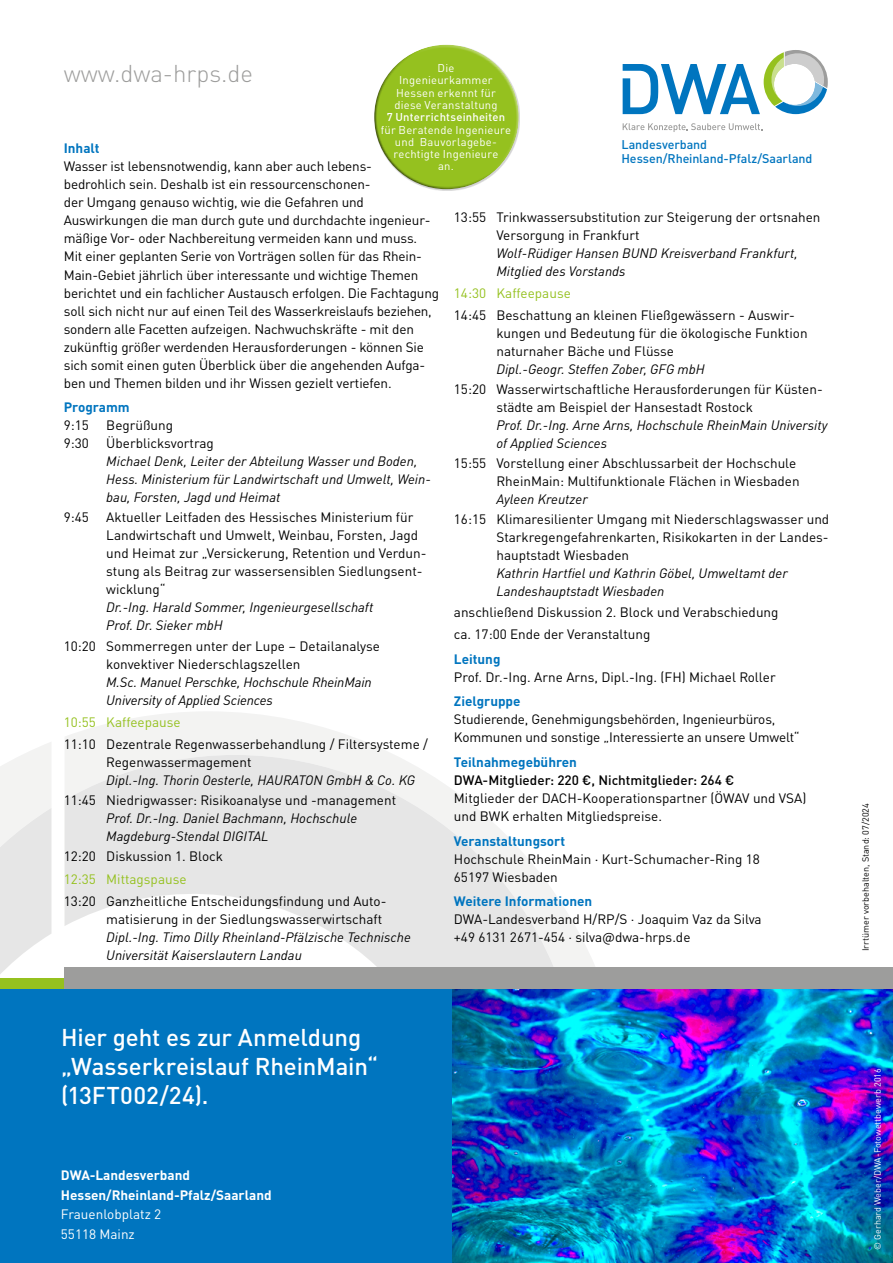
<style>
.page{position:relative;width:893px;height:1263px;background:#fff}
.page>*{position:absolute;margin:0;border:0;box-sizing:border-box;transform-origin:0 0}
.t1{font:500 24px/28.8px "DINOT";letter-spacing:-.005em;color:#fff}
.Datum_Seminar{font:300 24px "DINOT";color:#9d9d9c}
.Programmtitel{font:13.5px/18px "DINOT";color:#000}
.Referenten{font:italic 13.5px/18px "DINOT";color:#000}
.Fließtext{font:13.5px/18px "DINOT";color:#000}
.Zwischenüberschrift{font:700 13.5px "DINOT";color:#0075bf}
.Pause{font:13.5px "DINOT";color:#95c11f}
.t2{font:700 13.5px "DINOT";color:#fff}
.t3{font:13.5px "DINOT";color:#fff}
.Fließtext-2{font:700 13.5px "DINOT";color:#0075bf}
.t4{font:500 12.45px/13.8px "DINOT";letter-spacing:-.01em;color:#0075bf}
.t5{font:11.25px/12.3px "DINOT";letter-spacing:.02em;color:#fff;text-align:center}
.t6{font:500 11.25px "DINOT";letter-spacing:.02em;color:#fff}
.Bildquelle{font:9px "DINOT";color:#fff}
.Bildquelle-2{font:9px "DINOT";color:#000}
.s1{font-weight:500}
</style>
<div class="page">
<svg style="left:623px;top:123px;width:139px;height:9px"></svg>
<svg style="left:623px;top:50px;width:205px;height:64px"></svg>
<svg style="left:0;top:742px;width:65px;height:236px"></svg>
<svg style="left:65px;top:712px;width:523px;height:256px"></svg>
<div style="left:407px;top:41px;width:115px;height:138px;background:#fff;opacity:.5"></div>
<div style="left:371px;top:50px;width:129px;height:140px;background:#000;opacity:.5"></div>
<div style="left:0;top:985px;width:453px;height:278px;background:#0075bf"></div>
<img style="left:453px;top:989px;width:440px;height:274px">
<div style="left:0;top:978px;width:65px;height:11px;background:#95c11f"></div>
<div style="left:65px;top:968px;width:828px;height:21px;background:#9d9d9c"></div>
<p class="t5" style="left:394px;top:61px;width:105px">Die<br>Ingenieurkammer<br>Hessen erkennt für diese Veranstaltung</p>
<p class="t6" style="left:387px;top:108px;width:120px">7 Unterrichtseinheiten</p>
<p class="t5" style="left:381px;top:123px;width:132px">für Beratende Ingenieure und Bauvorlagebe&shy;rechtigte Ingenieure<br>an.</p>
<p class="Datum_Seminar" style="left:64px;top:55px;width:191px">www.dwa-hrps.de</p>
<p class="t4" style="left:621px;top:137px;width:193px">Landesverband<br>Hessen/Rheinland-Pfalz/Saarland</p>
<p class="Zwischenüberschrift" style="left:64px;top:138px;width:37px">Inhalt</p>
<p class="Programmtitel" style="left:64px;top:157px;width:377px">Wasser ist lebensnotwendig, kann aber auch lebens-<br>bedrohlich sein. Deshalb ist ein ressourcenschonen-<br>der Umgang genauso wichtig, wie die Gefahren und Auswirkungen die man durch gute und durchdachte ingenieur&shy;mäßige Vor- oder Nachbereitung vermeiden kann und muss.<br>Mit einer geplanten Serie von Vorträgen sollen für das Rhein-Main-Gebiet jährlich über interessante und wichtige Themen berichtet und ein fachlicher Austausch erfolgen. Die Fachtagung soll sich nicht nur auf einen Teil des Wasserkreislaufs beziehen, sondern alle Facetten aufzeigen. Nachwuchskräfte - mit den zukünftig größer werdenden Herausforderungen - können Sie sich somit einen guten Überblick über die angehenden Aufga&shy;ben und Themen bilden und ihr Wissen gezielt vertiefen.</p>
<p class="Zwischenüberschrift" style="left:64px;top:397px;width:67px">Programm</p>
<p class="Programmtitel" style="left:64px;top:415px;width:27px">9:15</p>
<p class="Programmtitel" style="left:106px;top:415px;width:68px">Begrüßung</p>
<p class="Programmtitel" style="left:64px;top:433px;width:27px">9:30</p>
<p class="Programmtitel" style="left:106px;top:433px;width:109px">Überblicksvortrag</p>
<p class="Referenten" style="left:106px;top:452px;width:326px">Michael Denk, Leiter der Abteilung Wasser und Boden,<br>Hess. Ministerium für Landwirtschaft und Umwelt, Wein&shy;bau, Forsten, Jagd und Heimat</p>
<p class="Programmtitel" style="left:64px;top:508px;width:27px">9:45</p>
<p class="Programmtitel" style="left:106px;top:508px;width:322px">Aktueller Leitfaden des Hessisches Ministerium für Landwirtschaft und Umwelt, Weinbau, Forsten, Jagd und Heimat zur „Versickerung, Retention und Verdun&shy;stung als Beitrag zur wassersensiblen Siedlungsent&shy;wicklung“</p>
<p class="Referenten" style="left:106px;top:598px;width:269px">Dr.-Ing. Harald Sommer, Ingenieurgesellschaft<br>Prof. Dr. Sieker mbH</p>
<p class="Programmtitel" style="left:106px;top:636px;width:275px;text-indent:-43px">10:20 Sommerregen unter der Lupe – Detailanalyse konvektiver Niederschlagszellen</p>
<p class="Referenten" style="left:106px;top:672px;width:267px">M.Sc. Manuel Perschke, Hochschule RheinMain<br>University of Applied Sciences</p>
<p class="Pause" style="left:64px;top:711px;width:118px">10:55 Kaffeepause</p>
<p class="Programmtitel" style="left:106px;top:734px;width:323px;text-indent:-43px">11:10 Dezentrale Regenwasserbehandlung / Filtersysteme /<br>Regenwassermagement</p>
<p class="Referenten" style="left:106px;top:770px;width:310px">Dipl.-Ing. Thorin Oesterle, HAURATON GmbH &amp; Co. KG</p>
<p class="Programmtitel" style="left:64px;top:790px;width:334px">11:45 Niedrigwasser: Risikoanalyse und -management</p>
<p class="Referenten" style="left:106px;top:808px;width:252px">Prof. Dr.-Ing. Daniel Bachmann, Hochschule<br>Magdeburg-Stendal DIGITAL</p>
<p class="Programmtitel" style="left:64px;top:846px;width:161px">12:20 Diskussion 1. Block</p>
<p class="Pause" style="left:64px;top:868px;width:124px">12:35 Mittagspause</p>
<p class="Programmtitel" style="left:64px;top:891px;width:322px;text-align:right">13:20 Ganzheitliche Entscheidungsfindung und Auto&shy;matisierung in der Siedlungswasserwirtschaft</p>
<p class="Referenten" style="left:106px;top:927px;width:306px">Dipl.-Ing. Timo Dilly Rheinland-Pfälzische Technische<br>Universität Kaiserslautern Landau</p>
<p class="Programmtitel" style="left:496px;top:207px;width:326px;text-indent:-43px">13:55 Trinkwassersubstitution zur Steigerung der ortsnahen<br>Versorgung in Frankfurt</p>
<p class="Referenten" style="left:496px;top:243px;width:303px">Wolf-Rüdiger Hansen BUND Kreisverband Frankfurt,<br>Mitglied des Vorstands</p>
<p class="Pause" style="left:454px;top:283px;width:118px">14:30 Kaffeepause</p>
<p class="Programmtitel" style="left:496px;top:305px;width:313px;text-indent:-43px">14:45 Beschattung an kleinen Fließgewässern - Auswir&shy;kungen und Bedeutung für die ökologische Funktion naturnaher Bäche und Flüsse</p>
<p class="Referenten" style="left:496px;top:359px;width:210px">Dipl.-Geogr. Steffen Zober, GFG mbH</p>
<p class="Programmtitel" style="left:496px;top:379px;width:328px;text-indent:-43px">15:20 Wasserwirtschaftliche Herausforderungen für Küsten&shy;städte am Beispiel der Hansestadt Rostock</p>
<p class="Referenten" style="left:496px;top:415px;width:332px">Prof. Dr.-Ing. Arne Arns, Hochschule RheinMain University of Applied Sciences</p>
<p class="Programmtitel" style="left:454px;top:454px;width:347px;text-align:right">15:55 Vorstellung einer Abschlussarbeit der Hochschule<br>RheinMain: Multifunktionale Flächen in Wiesbaden</p>
<p class="Referenten" style="left:496px;top:490px;width:93px">Ayleen Kreutzer</p>
<p class="Programmtitel" style="left:496px;top:510px;width:334px;text-align:justify;text-indent:-43px">16:15 Klimaresilienter Umgang mit Niederschlagswasser und Starkregengefahrenkarten, Risikokarten in der Landes&shy;hauptstadt Wiesbaden</p>
<p class="Referenten" style="left:496px;top:564px;width:293px">Kathrin Hartfiel und Kathrin Göbel, Umweltamt der<br>Landeshauptstadt Wiesbaden</p>
<p class="Programmtitel" style="left:454px;top:602px;width:326px">anschließend Diskussion 2. Block und Verabschiedung</p>
<p class="Programmtitel" style="left:454px;top:624px;width:198px">ca. 17:00 Ende der Veranstaltung</p>
<p class="Zwischenüberschrift" style="left:454px;top:648px;width:48px">Leitung</p>
<p class="Fließtext" style="left:454px;top:667px;width:323px">Prof. Dr.-Ing. Arne Arns, Dipl.-Ing. (FH) Michael Roller</p>
<p class="Zwischenüberschrift" style="left:454px;top:691px;width:68px">Zielgruppe</p>
<p class="Fließtext" style="left:454px;top:709px;width:347px">Studierende, Genehmigungsbehörden, Ingenieurbüros,<br>Kommunen und sonstige „Interessierte an unsere Umwelt“</p>
<p class="Zwischenüberschrift" style="left:454px;top:751px;width:125px">Teilnahmegebühren</p>
<p class="Fließtext" style="left:454px;top:770px;width:354px"><span class="s1">DWA-Mitglieder: 220 €, Nichtmitglieder: 264 €<br></span>Mitglieder der DACH-Kooperationspartner (ÖWAV und VSA) und BWK erhalten Mitgliedspreise.</p>
<p class="Zwischenüberschrift" style="left:454px;top:830px;width:113px">Veranstaltungsort</p>
<p class="Fließtext" style="left:454px;top:849px;width:307px">Hochschule RheinMain · Kurt-Schumacher-Ring 18<br>65197 Wiesbaden</p>
<p class="Fließtext-2" style="left:454px;top:891px;width:140px">Weitere Informationen</p>
<p class="Fließtext" style="left:454px;top:910px;width:309px">DWA-Landesverband H/RP/S · Joaquim Vaz da Silva +49 6131 2671-454 · silva@dwa-hrps.de</p>
<p class="t1" style="left:61px;top:1022px;width:318px">Hier geht es zur Anmeldung „Wasserkreislauf RheinMain“ (13FT002/24).</p>
<p class="t2" style="left:61px;top:1165px;width:131px">DWA-Landesverband</p>
<p class="t2" style="left:61px;top:1184px;width:212px">Hessen/Rheinland-Pfalz/Saarland</p>
<p class="t3" style="left:61px;top:1204px;width:102px">Frauenlobplatz 2</p>
<p class="t3" style="left:61px;top:1223px;width:75px">55118 Mainz</p>
<p class="Bildquelle-2" style="left:858px;top:951px;width:150px;rotate:-90deg">Irrtümer vorbehalten, Stand: 07/2024</p>
<p class="Bildquelle" style="left:871px;top:1250px;width:183px;rotate:-90deg">© Gerhard Weber/DWA-Fotowettbewerb 2016</p>
</div>
